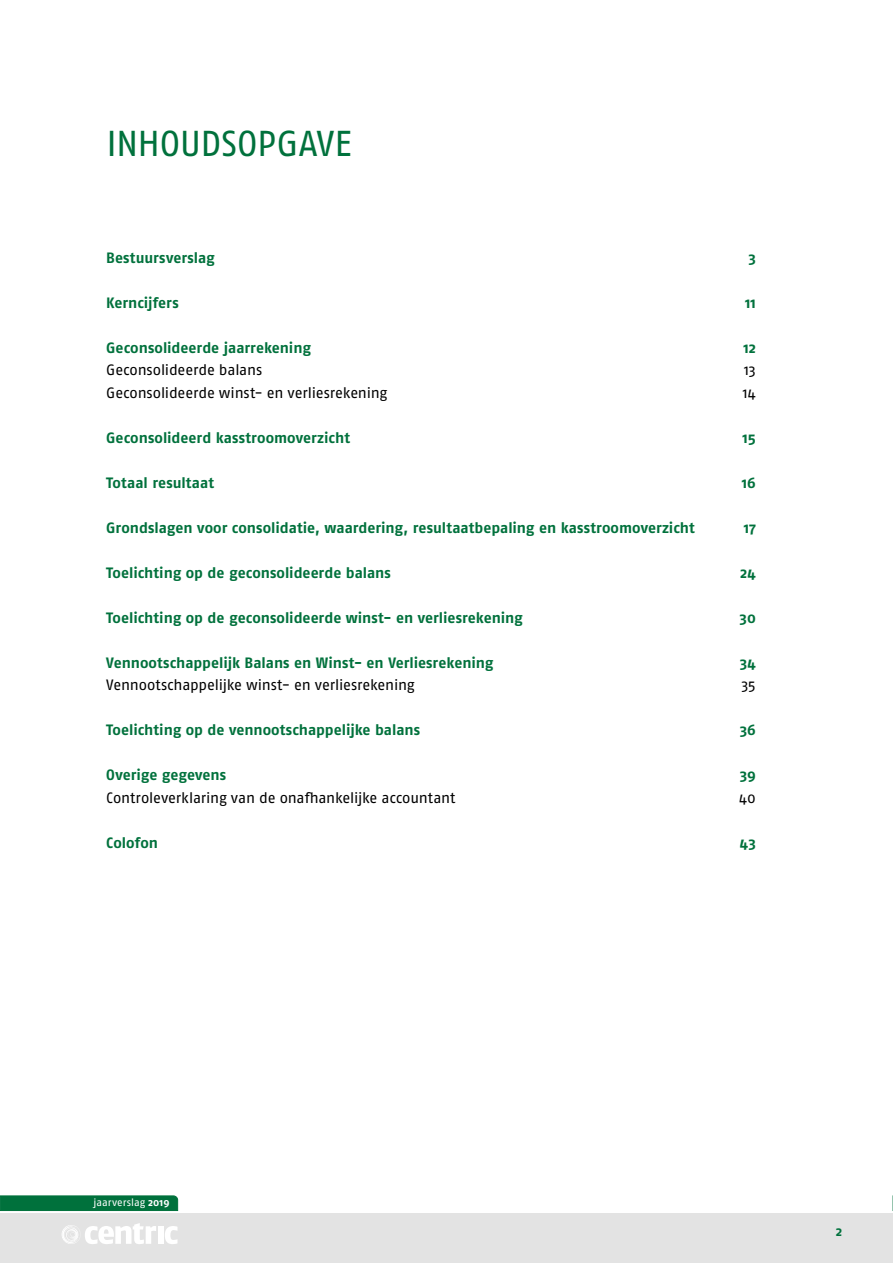
<style>
.page{position:relative;width:893px;height:1263px;background:#fff}
.page>*{position:absolute;margin:0;border:0;box-sizing:border-box;transform-origin:0 0}
.t1{font:36px "Fago Pro";letter-spacing:-.015em;color:#00713c}
.t2{font:700 15px "Fago Pro";color:#00713c}
.t3{font:15px "Fago Pro";letter-spacing:-.015em;color:#000}
.t4{font:700 13.5px "Fago Pro";color:#00713c}
.t5{font:10.5px "Fago Pro";color:#fff}
.s1{font-weight:700}
</style>
<div class="page">
<div style="left:0;top:1213px;width:893px;height:50px;background:#e3e3e3"></div>
<div style="left:0;top:1196px;width:178px;height:15px;background:#00713c"></div>
<svg style="left:892px;top:1196px;width:1px;height:15px"></svg>
<div style="left:158px;top:1226px;width:5px;height:18px;background:#fff"></div>
<svg style="left:165px;top:1226px;width:12px;height:18px"></svg>
<svg style="left:62px;top:1223px;width:94px;height:21px"></svg>
<h1 class="t1" style="left:106px;top:122px;width:247px">INHOUDSOPGAVE</h1>
<p class="t2" style="left:106px;top:248px;width:110px">Bestuursverslag</p>
<p class="t2" style="left:748px;top:248px;width:9px">3</p>
<p class="t2" style="left:106px;top:293px;width:74px">Kerncijfers</p>
<p class="t2" style="left:745px;top:293px;width:12px">11</p>
<p class="t2" style="left:106px;top:338px;width:206px">Geconsolideerde jaarrekening</p>
<p class="t2" style="left:743px;top:338px;width:14px">12</p>
<p class="t3" style="left:106px;top:361px;width:157px">Geconsolideerde balans</p>
<p class="t3" style="left:744px;top:361px;width:13px">13</p>
<p class="t3" style="left:106px;top:383px;width:283px">Geconsolideerde winst- en verliesrekening</p>
<p class="t3" style="left:743px;top:383px;width:14px">14</p>
<p class="t2" style="left:106px;top:428px;width:245px">Geconsolideerd kasstroomoverzicht</p>
<p class="t2" style="left:743px;top:428px;width:15px">15</p>
<p class="t2" style="left:106px;top:473px;width:109px">Totaal resultaat</p>
<p class="t2" style="left:742px;top:473px;width:16px">16</p>
<p class="t2" style="left:106px;top:518px;width:590px">Grondslagen voor consolidatie, waardering, resultaatbepaling en kasstroomoverzicht</p>
<p class="t2" style="left:744px;top:518px;width:14px">17</p>
<p class="t2" style="left:106px;top:563px;width:286px">Toelichting op de geconsolideerde balans</p>
<p class="t2" style="left:740px;top:563px;width:17px">24</p>
<p class="t2" style="left:106px;top:608px;width:418px">Toelichting op de geconsolideerde winst- en verliesrekening</p>
<p class="t2" style="left:740px;top:608px;width:18px">30</p>
<p class="t2" style="left:106px;top:653px;width:389px">Vennootschappelijk Balans en Winst- en Verliesrekening</p>
<p class="t2" style="left:740px;top:653px;width:18px">34</p>
<p class="t3" style="left:106px;top:676px;width:310px">Vennootschappelijke winst- en verliesrekening</p>
<p class="t3" style="left:741px;top:676px;width:16px">35</p>
<p class="t2" style="left:106px;top:721px;width:315px">Toelichting op de vennootschappelijke balans</p>
<p class="t2" style="left:740px;top:721px;width:18px">36</p>
<p class="t2" style="left:106px;top:766px;width:121px">Overige gegevens</p>
<p class="t2" style="left:740px;top:766px;width:18px">39</p>
<p class="t3" style="left:106px;top:788px;width:351px">Controleverklaring van de onafhankelijke accountant</p>
<p class="t3" style="left:739px;top:788px;width:18px">40</p>
<p class="t2" style="left:106px;top:833px;width:53px">Colofon</p>
<p class="t2" style="left:740px;top:833px;width:17px">43</p>
<p class="t5" style="left:93px;top:1196px;width:78px">jaarverslag <span class="s1">2019</span></p>
<p class="t4" style="left:836px;top:1223px;width:8px">2</p>
</div>
